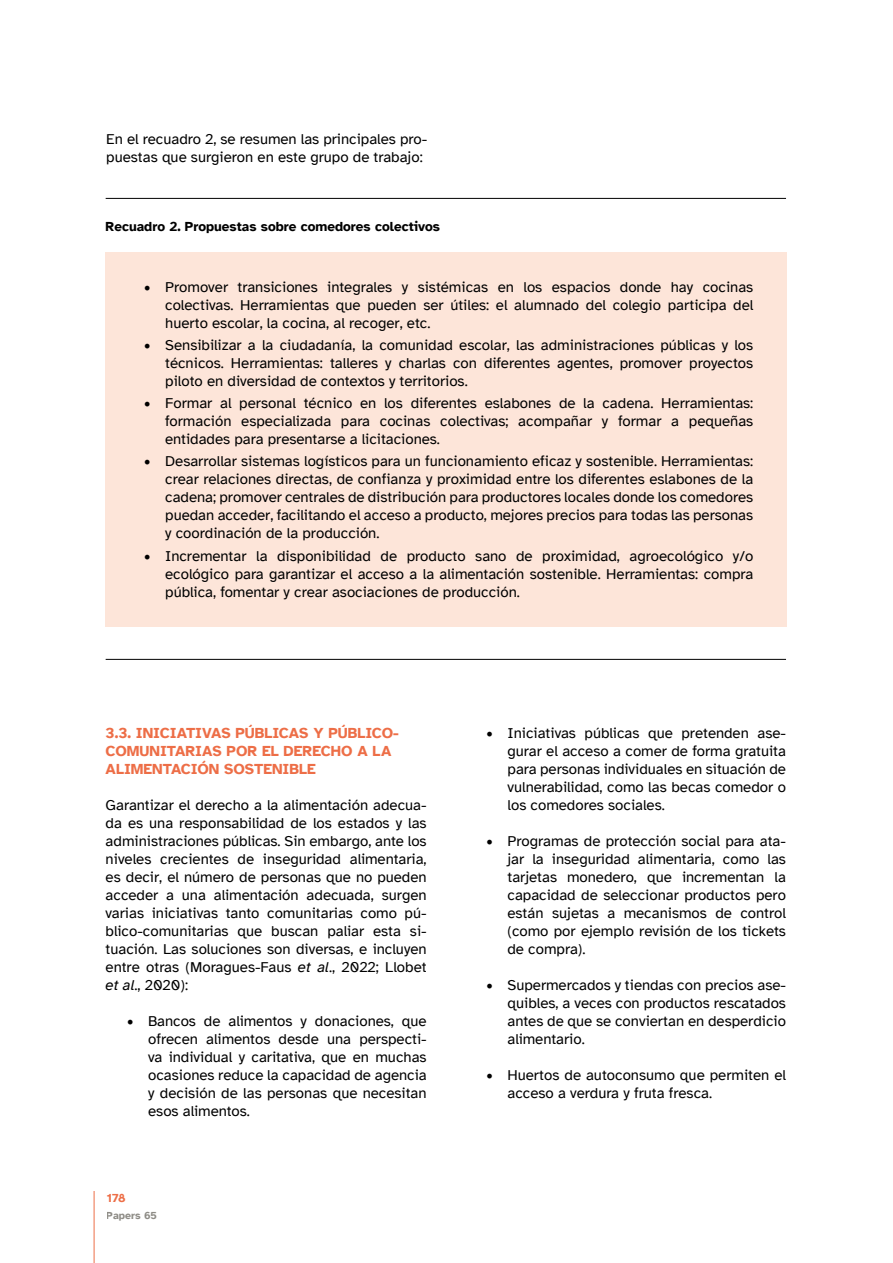
<style>
.page{position:relative;width:893px;height:1263px;background:#fff}
.page>*{position:absolute;margin:0;border:0;box-sizing:border-box;transform-origin:0 0}
.t1{font:15px/18px "Atkinson Hyperlegible";color:#000;text-align:justify}
.t2{font:700 15px/18px "Atkinson Hyperlegible";color:#ed6e47}
.t3{font:700 13.5px "Atkinson Hyperlegible";color:#000}
.t4{font:700 12px "Atkinson Hyperlegible";color:#ed6e47}
.t5{font:700 10.5px "Atkinson Hyperlegible";color:#8e8c86}
.s1{font-family:"Minion Pro";font-size:18px}
.s2{font-style:italic}
</style>
<div class="page">
<hr style="left:106px;top:198px;width:680px;height:1px;background:#000">
<hr style="left:106px;top:659px;width:680px;height:1px;background:#000">
<div style="left:106px;top:252px;width:681px;height:374px;background:#fde5d9"></div>
<hr style="left:94px;top:1191px;width:1px;height:72px;background:#ed6e47">
<p class="t1" style="left:106px;top:130px;width:323px">En el recuadro 2, se resumen las principales pro&shy;puestas que surgieron en este grupo de trabajo:</p>
<p class="t3" style="left:106px;top:218px;width:336px">Recuadro 2. Propuestas sobre comedores colectivos</p>
<p class="t1" style="left:165px;top:278px;width:590px;text-indent:-21px"><span class="s1">•</span> Promover transiciones integrales y sistémicas en los espacios donde hay cocinas colectivas. Herramientas que pueden ser útiles: el alumnado del colegio participa del huerto escolar, la cocina, al recoger, etc.</p>
<p class="t1" style="left:165px;top:336px;width:590px;text-indent:-21px"><span class="s1">•</span> Sensibilizar a la ciudadanía, la comunidad escolar, las administraciones públicas y los técnicos. Herramientas: talleres y charlas con diferentes agentes, promover proyectos piloto en diversidad de contextos y territorios.</p>
<p class="t1" style="left:165px;top:394px;width:590px;text-indent:-21px"><span class="s1">•</span> Formar al personal técnico en los diferentes eslabones de la cadena. Herramientas: formación especializada para cocinas colectivas; acompañar y formar a pequeñas entidades para presentarse a licitaciones.</p>
<p class="t1" style="left:165px;top:453px;width:590px;text-indent:-21px"><span class="s1">•</span> Desarrollar sistemas logísticos para un funcionamiento eficaz y sostenible. Herramientas: crear relaciones directas, de confianza y proximidad entre los diferentes eslabones de la cadena; promover centrales de distribución para productores locales donde los comedores puedan acceder, facilitando el acceso a producto, mejores precios para todas las personas y coordinación de la producción.</p>
<p class="t1" style="left:165px;top:547px;width:590px;text-indent:-21px"><span class="s1">•</span> Incrementar la disponibilidad de producto sano de proximidad, agroecológico y/o ecológico para garantizar el acceso a la alimentación sostenible. Herramientas: compra pública, fomentar y crear asociaciones de producción.</p>
<p class="t2" style="left:106px;top:724px;width:295px">3.3. INICIATIVAS PÚBLICAS Y PÚBLICO-<br>COMUNITARIAS POR EL DERECHO A LA<br>ALIMENTACIÓN SOSTENIBLE</p>
<p class="t1" style="left:106px;top:796px;width:323px">Garantizar el derecho a la alimentación adecua&shy;da es una responsabilidad de los estados y las administraciones públicas. Sin embargo, ante los niveles crecientes de inseguridad alimentaria, es decir, el número de personas que no pueden acceder a una alimentación adecuada, surgen varias iniciativas tanto comunitarias como pú&shy;blico-comunitarias que buscan paliar esta si&shy;tuación. Las soluciones son diversas, e incluyen entre otras (Moragues-Faus <span class="s2">et al</span>., 2022; Llobet <span class="s2">et al</span>., 2020):</p>
<p class="t1" style="left:148px;top:1012px;width:280px;text-indent:-21px"><span class="s1">•</span> Bancos de alimentos y donaciones, que ofrecen alimentos desde una perspecti&shy;va individual y caritativa, que en muchas ocasiones reduce la capacidad de agencia y decisión de las personas que necesitan esos alimentos.</p>
<p class="t4" style="left:107px;top:1191px;width:20px">178</p>
<p class="t5" style="left:107px;top:1209px;width:52px">Papers 65</p>
<p class="t1" style="left:507px;top:724px;width:280px;text-indent:-21px"><span class="s1">•</span> Iniciativas públicas que pretenden ase&shy;gurar el acceso a comer de forma gratuita para personas individuales en situación de vulnerabilidad, como las becas comedor o los comedores sociales.</p>
<p class="t1" style="left:507px;top:832px;width:280px;text-indent:-21px"><span class="s1">•</span> Programas de protección social para ata&shy;jar la inseguridad alimentaria, como las tarjetas monedero, que incrementan la capacidad de seleccionar productos pero están sujetas a mecanismos de control (como por ejemplo revisión de los tickets de compra).</p>
<p class="t1" style="left:507px;top:976px;width:280px;text-indent:-21px"><span class="s1">•</span> Supermercados y tiendas con precios ase&shy;quibles, a veces con productos rescatados antes de que se conviertan en desperdicio alimentario.</p>
<p class="t1" style="left:507px;top:1066px;width:280px;text-indent:-21px"><span class="s1">•</span> Huertos de autoconsumo que permiten el acceso a verdura y fruta fresca.</p>
</div>
